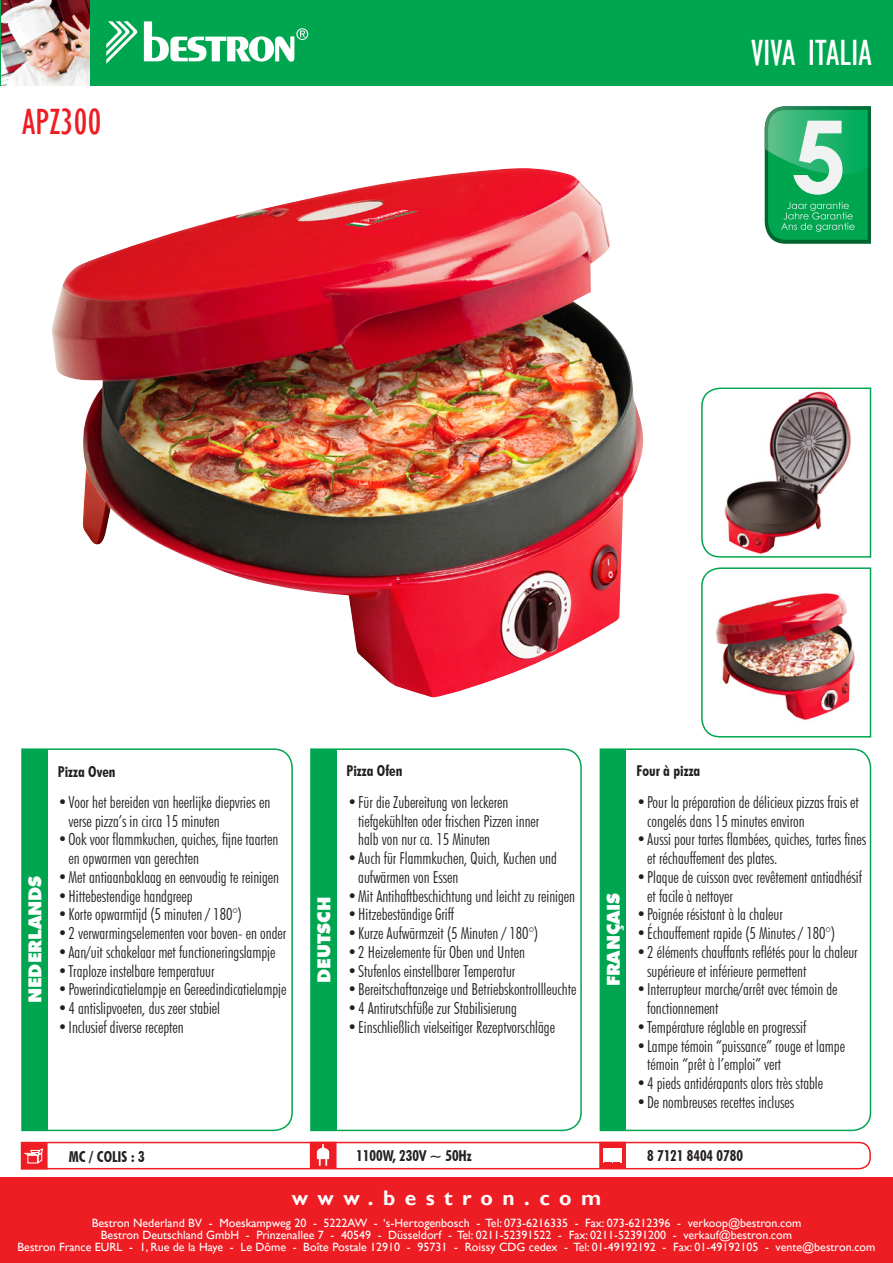
<style>
.page{position:relative;width:893px;height:1263px;background:#fff}
.page>*{position:absolute;margin:0;border:0;box-sizing:border-box;transform-origin:0 0}
.t1{font:condensed 37.5px "Gill Sans";color:#fff}
.t2{font:condensed 37.5px "Gill Sans";color:#ee1d23}
.t3{font:700 21px "Gill Sans";letter-spacing:.45em;color:#fff}
.t4{font:900 18px "Futura BT";color:#fff}
.t5{font:900 17.85px "Futura BT";color:#fff}
.Tekst{font:300 condensed 16.5px/18.8px "Futura BT";color:#231f20}
.Koptekst{font:700 condensed 15px "Futura BT";color:#231f20}
.t6{font:12px "Gill Sans";color:#fff}
</style>
<div class="page">
<div style="left:0;top:1178px;width:893px;height:85px;background:#ee1d23"></div>
<svg style="left:21px;top:748px;width:272px;height:384px"></svg>
<svg style="left:599px;top:748px;width:273px;height:384px"></svg>
<svg style="left:310px;top:748px;width:272px;height:384px"></svg>
<div style="left:0;top:0;width:893px;height:85px;background:#00a54f"></div>
<svg style="left:144px;top:21px;width:164px;height:41px"></svg>
<svg style="left:106px;top:21px;width:32px;height:43px"></svg>
<svg style="left:765px;top:106px;width:106px;height:138px;background:#36b072"></svg>
<img style="left:1px;top:0;width:88px;height:85px">
<div style="left:22px;top:749px;width:25px;height:381px;background:#00a54f"></div>
<div style="left:311px;top:749px;width:25px;height:381px;background:#00a54f"></div>
<div style="left:600px;top:749px;width:26px;height:381px;background:#00a54f"></div>
<svg style="left:20px;top:1141px;width:851px;height:29px"></svg>
<img style="left:52px;top:168px;width:591px;height:529px">
<img style="left:701px;top:567px;width:171px;height:171px">
<svg style="left:701px;top:387px;width:171px;height:171px"></svg>
<p class="t2" style="left:22px;top:100px;width:81px">APZ300</p>
<p class="t1" style="left:751px;top:30px;width:122px">VIVA ITALIA</p>
<p class="Koptekst" style="left:58px;top:763px;width:59px">Pizza Oven</p>
<p class="Koptekst" style="left:347px;top:762px;width:57px">Pizza Ofen</p>
<p class="Koptekst" style="left:637px;top:762px;width:65px">Four à pizza</p>
<p class="t4" style="left:24px;top:1003px;width:129px;rotate:-90deg">NEDERLANDS</p>
<p class="Tekst" style="left:69px;top:792px;width:203px;text-indent:-11px">• Voor het bereiden van heerlijke diepvries en verse pizza’s in circa 15 minuten</p>
<p class="Tekst" style="left:69px;top:830px;width:211px;text-indent:-11px">• Ook voor flammkuchen, quiches, fijne taarten en opwarmen van gerechten</p>
<p class="Tekst" style="left:58px;top:867px;width:223px">• Met antiaanbaklaag en eenvoudig te reinigen</p>
<p class="Tekst" style="left:58px;top:886px;width:136px">• Hittebestendige handgreep</p>
<p class="Tekst" style="left:58px;top:905px;width:186px">• Korte opwarmtijd (5 minuten / 180°)</p>
<p class="Tekst" style="left:58px;top:924px;width:230px">• 2 verwarmingselementen voor boven- en onder</p>
<p class="Tekst" style="left:58px;top:942px;width:219px">• Aan/uit schakelaar met functioneringslampje</p>
<p class="Tekst" style="left:58px;top:961px;width:158px">• Traploze instelbare temperatuur</p>
<p class="Tekst" style="left:58px;top:980px;width:230px">• Powerindicatielampje en Gereedindicatielampje</p>
<p class="Tekst" style="left:58px;top:999px;width:164px">• 4 antislipvoeten, dus zeer stabiel</p>
<p class="Tekst" style="left:58px;top:1017px;width:127px">• Inclusief diverse recepten</p>
<p class="Tekst" style="left:358px;top:792px;width:183px;text-indent:-11px">• Für die Zubereitung von leckeren tiefgekühlten oder frischen Pizzen inner halb von nur ca. 15 Minuten</p>
<p class="Tekst" style="left:358px;top:849px;width:200px;text-indent:-11px">• Auch für Flammkuchen, Quich, Kuchen und aufwärmen von Essen</p>
<p class="Tekst" style="left:348px;top:886px;width:229px">• Mit Antihaftbeschichtung und leicht zu reinigen</p>
<p class="Tekst" style="left:348px;top:905px;width:108px">• Hitzebeständige Griff</p>
<p class="Tekst" style="left:348px;top:924px;width:192px">• Kurze Aufwärmzeit (5 Minuten / 180°)</p>
<p class="Tekst" style="left:348px;top:942px;width:179px">• 2 Heizelemente für Oben und Unten</p>
<p class="Tekst" style="left:348px;top:961px;width:169px">• Stufenlos einstellbarer Temperatur</p>
<p class="Tekst" style="left:348px;top:980px;width:230px">• Bereitschaftanzeige und Betriebskontrollleuchte</p>
<p class="Tekst" style="left:348px;top:999px;width:171px">• 4 Antirutschfüße zur Stabilisierung</p>
<p class="Tekst" style="left:348px;top:1017px;width:209px">• Einschließlich vielseitiger Rezeptvorschläge</p>
<p class="t4" style="left:313px;top:983px;width:88px;rotate:-90deg">DEUTSCH</p>
<p class="t5" style="left:603px;top:986px;width:95px;rotate:-90deg">FRANÇAIS</p>
<p class="Tekst" style="left:647px;top:792px;width:213px;text-indent:-11px">• Pour la préparation de délicieux pizzas frais et congelés dans 15 minutes environ</p>
<p class="Tekst" style="left:647px;top:830px;width:220px;text-indent:-11px">• Aussi pour tartes flambées, quiches, tartes fines et réchauffement des plates.</p>
<p class="Tekst" style="left:647px;top:867px;width:216px;text-indent:-11px">• Plaque de cuisson avec revêtement antiadhésif et facile à nettoyer</p>
<p class="Tekst" style="left:637px;top:905px;width:148px">• Poignée résistant à la chaleur</p>
<p class="Tekst" style="left:637px;top:924px;width:200px">• Échauffement rapide (5 Minutes / 180°)</p>
<p class="Tekst" style="left:647px;top:942px;width:212px;text-indent:-11px">• 2 éléments chauffants reflétés pour la chaleur supérieure et inférieure permettent</p>
<p class="Tekst" style="left:647px;top:980px;width:192px;text-indent:-11px">• Interrupteur marche/arrêt avec témoin de fonctionnement</p>
<p class="Tekst" style="left:637px;top:1017px;width:171px">• Température réglable en progressif</p>
<p class="Tekst" style="left:647px;top:1036px;width:199px;text-indent:-11px">• Lampe témoin “puissance” rouge et lampe témoin “prêt à l’emploi” vert</p>
<p class="Tekst" style="left:637px;top:1074px;width:188px">• 4 pieds antidérapants alors très stable</p>
<p class="Tekst" style="left:637px;top:1092px;width:159px">• De nombreuses recettes incluses</p>
<p class="Koptekst" style="left:69px;top:1147px;width:77px">MC / COLIS : 3</p>
<p class="Koptekst" style="left:356px;top:1146px;width:117px">1100W, 230V ~ 50Hz</p>
<p class="Koptekst" style="left:647px;top:1146px;width:97px">8 7121 8404 0780</p>
<p class="t3" style="left:292px;top:1186px;width:311px">www.bestron.com</p>
<p class="t6" style="left:92px;top:1215px;width:711px">Bestron Nederland BV - Moeskampweg 20 - 5222AW - ‘s-Hertogenbosch - Tel: 073-6216335 - Fax: 073-6212396 - verkoop@bestron.com</p>
<p class="t6" style="left:101px;top:1227px;width:693px">Bestron Deutschland GmbH - Prinzenallee 7 - 40549 - Düsseldorf - Tel: 0211-52391522 - Fax: 0211-52391200 - verkauf@bestron.com</p>
<p class="t6" style="left:18px;top:1239px;width:859px">Bestron France EURL - 1, Rue de la Haye - Le Dôme - Boîte Postale 12910 - 95731 - Roissy CDG cedex - Tel: 01-49192192 - Fax: 01-49192105 - vente@bestron.com</p>
</div>
